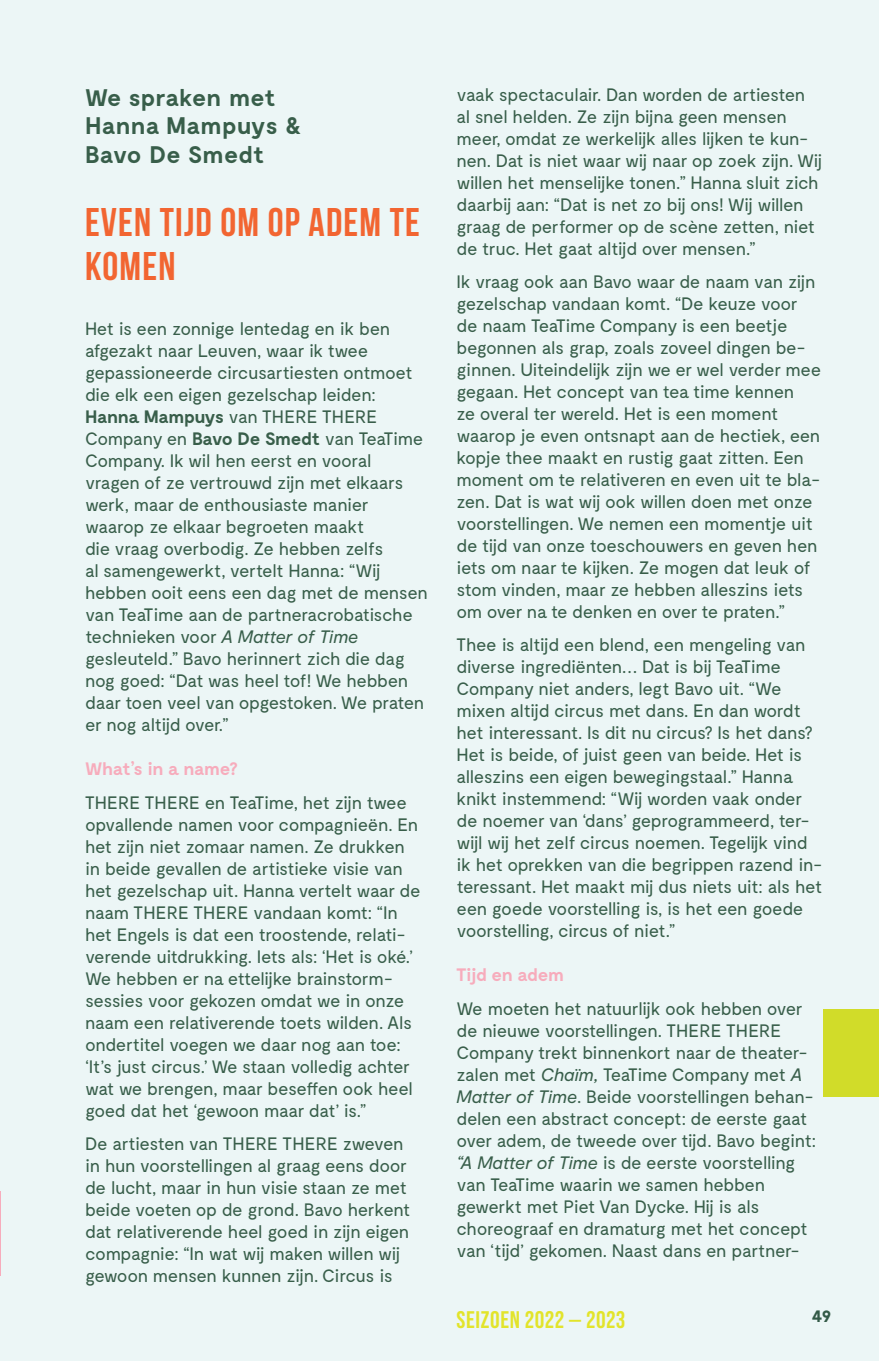
<style>
.page{position:relative;width:879px;height:1361px;background:#ecf6f6}
.page>*{position:absolute;margin:0;border:0;box-sizing:border-box;transform-origin:0 0}
.t1{font:700 40px/44px "Bebas Neue";letter-spacing:.03em;color:#f26531}
.t2{font:700 24px/28.8px "Moderat";letter-spacing:.005em;color:#385e4a}
.t3{font:700 24px "Bebas Neue Pro";letter-spacing:.03em;color:#e2e42b}
.t4{font:18px/22px "Moderat";letter-spacing:-.025em;color:#385e4a}
.t5{font:700 18px "Moderat";letter-spacing:-.015em;color:#f7acbc}
.t6{font:700 18px "Moderat";color:#385e4a}
.s1{font-weight:700}
.s2{font-style:italic}
</style>
<div class="page">
<hr style="left:0;top:1191px;width:1px;height:85px;background:#f7acbc">
<div style="left:823px;top:1009px;width:56px;height:88px;background:#d1dc29"></div>
<h2 class="t2" style="left:85px;top:84px;width:218px">We spraken met<br>Hanna Mampuys &amp;<br>Bavo De Smedt</h2>
<h1 class="t1" style="left:85px;top:200px;width:336px">EVEN TIJD OM OP ADEM TE<br>KOMEN</h1>
<p class="t4" style="left:85px;top:319px;width:344px">Het is een zonnige lentedag en ik ben afgezakt naar Leuven, waar ik twee gepassioneerde circusartiesten ontmoet die elk een eigen gezelschap leiden:<br><span class="s1">Hanna Mampuys</span> van THERE THERE Company en <span class="s1">Bavo De Smedt</span> van TeaTime Company. Ik wil hen eerst en vooral vragen of ze vertrouwd zijn met elkaars werk, maar de enthousiaste manier waarop ze elkaar begroeten maakt<br>die vraag overbodig. Ze hebben zelfs<br>al samengewerkt, vertelt Hanna: “Wij hebben ooit eens een dag met de mensen van TeaTime aan de partneracrobatische technieken voor <span class="s2">A Matter of Time </span>gesleuteld.” Bavo herinnert zich die dag nog goed: “Dat was heel tof! We hebben daar toen veel van opgestoken. We praten er nog altijd over.”</p>
<p class="t5" style="left:85px;top:759px;width:154px">What’s in a name?</p>
<p class="t4" style="left:85px;top:792px;width:337px">THERE THERE en TeaTime, het zijn twee opvallende namen voor compagnieën. En het zijn niet zomaar namen. Ze drukken in beide gevallen de artistieke visie van het gezelschap uit. Hanna vertelt waar de naam THERE THERE vandaan komt: “In het Engels is dat een troostende, relati&shy;verende uitdrukking. Iets als: ‘Het is oké.’ We hebben er na ettelijke brainstorm&shy;sessies voor gekozen omdat we in onze naam een relativerende toets wilden. Als ondertitel voegen we daar nog aan toe: ‘It’s just circus.’ We staan volledig achter wat we brengen, maar beseffen ook heel goed dat het ‘gewoon maar dat’ is.”</p>
<p class="t4" style="left:85px;top:1133px;width:327px">De artiesten van THERE THERE zweven in hun voorstellingen al graag eens door de lucht, maar in hun visie staan ze met beide voeten op de grond. Bavo herkent dat relativerende heel goed in zijn eigen compagnie: “In wat wij maken willen wij gewoon mensen kunnen zijn. Circus is</p>
<p class="t4" style="left:456px;top:84px;width:367px">vaak spectaculair. Dan worden de artiesten al snel helden. Ze zijn bijna geen mensen meer, omdat ze werkelijk alles lijken te kun&shy;nen. Dat is niet waar wij naar op zoek zijn. Wij willen het menselijke tonen.” Hanna sluit zich daarbij aan: “Dat is net zo bij ons! Wij willen graag de performer op de scène zetten, niet de truc. Het gaat altijd over mensen.”</p>
<p class="t4" style="left:456px;top:271px;width:366px">Ik vraag ook aan Bavo waar de naam van zijn gezelschap vandaan komt. “De keuze voor de naam TeaTime Company is een beetje begonnen als grap, zoals zoveel dingen be&shy;ginnen. Uiteindelijk zijn we er wel verder mee gegaan. Het concept van tea time kennen<br>ze overal ter wereld. Het is een moment waarop je even ontsnapt aan de hectiek, een kopje thee maakt en rustig gaat zitten. Een moment om te relativeren en even uit te bla&shy;zen. Dat is wat wij ook willen doen met onze voorstellingen. We nemen een momentje uit de tijd van onze toeschouwers en geven hen iets om naar te kijken. Ze mogen dat leuk of stom vinden, maar ze hebben alleszins iets om over na te denken en over te praten.”</p>
<p class="t4" style="left:456px;top:635px;width:367px">Thee is altijd een blend, een mengeling van diverse ingrediënten… Dat is bij TeaTime Company niet anders, legt Bavo uit. “We mixen altijd circus met dans. En dan wordt het interessant. Is dit nu circus? Is het dans?<br>Het is beide, of juist geen van beide. Het is alleszins een eigen bewegingstaal.” Hanna knikt instemmend: “Wij worden vaak onder de noemer van ‘dans’ geprogrammeerd, ter&shy;wijl wij het zelf circus noemen. Tegelijk vind ik het oprekken van die begrippen razend in&shy;teressant. Het maakt mij dus niets uit: als het een goede voorstelling is, is het een goede voorstelling, circus of niet.”</p>
<p class="t5" style="left:456px;top:965px;width:109px">Tijd en adem</p>
<p class="t4" style="left:456px;top:998px;width:361px">We moeten het natuurlijk ook hebben over de nieuwe voorstellingen. THERE THERE Company trekt binnenkort naar de theater&shy;zalen met <span class="s2">Chaïm,</span> TeaTime Company met <span class="s2">A Matter of Time</span>. Beide voorstellingen behan&shy;delen een abstract concept: de eerste gaat over adem, de tweede over tijd. Bavo begint: <span class="s2">“A Matter of Time</span> is de eerste voorstelling van TeaTime waarin we samen hebben gewerkt met Piet Van Dycke. Hij is als choreograaf en dramaturg met het concept van ‘tijd’ gekomen. Naast dans en partner-</p>
<h2 class="t3" style="left:456px;top:1306px;width:170px">SEIZOEN 2022 — 2023</h2>
<p class="t6" style="left:812px;top:1305px;width:21px">49</p>
</div>
